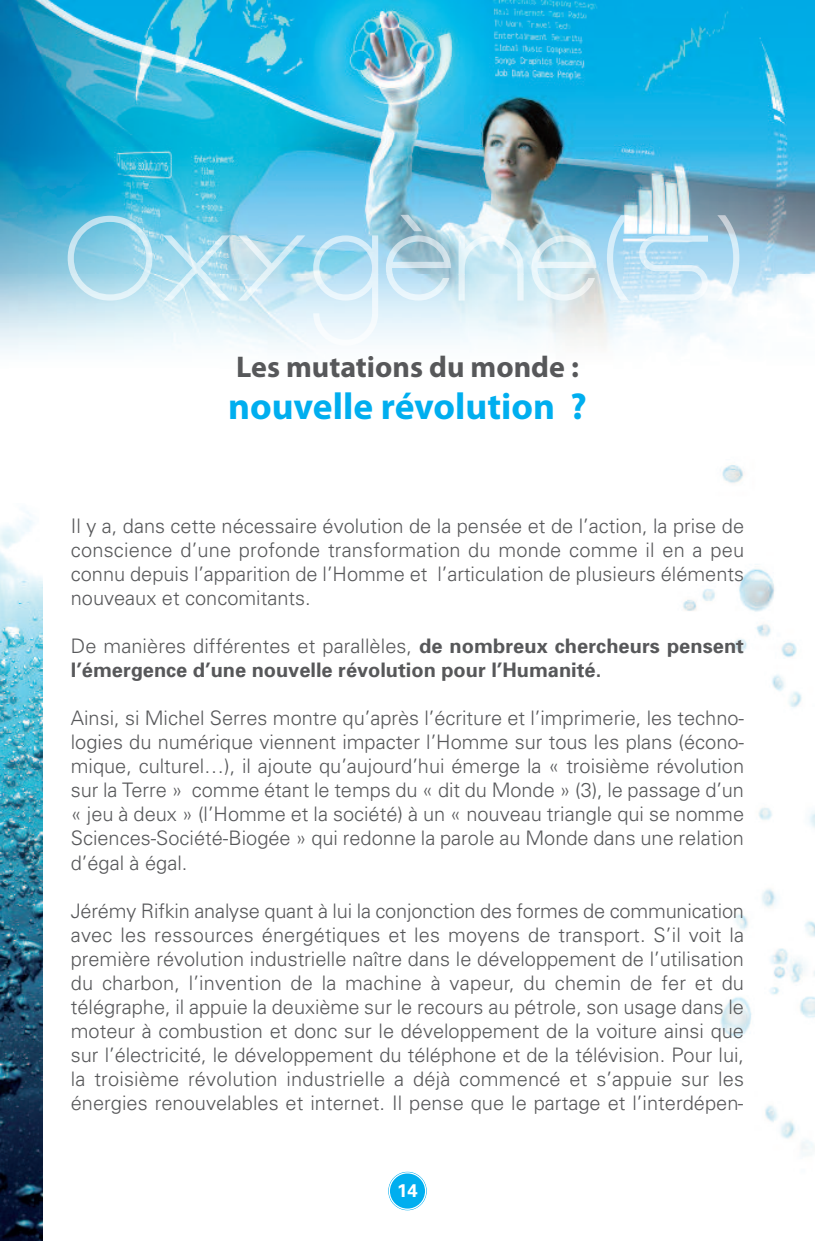
<style>
.page{position:relative;width:815px;height:1241px;background:#fff}
.page>*{position:absolute;margin:0;border:0;box-sizing:border-box;transform-origin:0 0}
.t1{font:700 37.5px "Myriad Pro";color:#00aeef}
.t2{font:700 30px "Myriad Pro";color:#57585a}
.t3{font:300 20px/24px "Univers";color:#57585a;text-align:justify}
.t4{font:700 20px/24px "Univers";color:#57585a}
.t5{font:700 18.5px "Univers";color:#fff}
.s1{font-weight:300}
</style>
<div class="page">
<img style="left:683px;top:465px;width:132px;height:691px">
<img style="left:0;top:0;width:815px;height:147px">
<img style="left:0;top:147px;width:815px;height:128px">
<img style="left:0;top:275px;width:811px;height:78px">
<img style="left:0;top:511px;width:43px;height:729px">
<img style="left:68px;top:215px;width:671px;height:60px">
<img style="left:70px;top:275px;width:668px;height:71px">
<div style="left:390px;top:1173px;width:35px;height:35px;background:#00aeef;border-radius:50%"></div>
<div style="left:388px;top:1171px;width:39px;height:39px;border:1px solid #00aeef;border-radius:50%"></div>
<h2 class="t2" style="left:236px;top:356px;width:344px">Les mutations du monde :</h2>
<h1 class="t1" style="left:228px;top:392px;width:360px">nouvelle révolution ?</h1>
<p class="t3" style="left:71px;top:516px;width:675px">Il y a, dans cette nécessaire évolution de la pensée et de l’action, la prise de conscience d’une profonde transformation du monde comme il en a peu connu depuis l’apparition de l’Homme et l’articulation de plusieurs éléments nouveaux et concomitants.</p>
<p class="t4" style="left:71px;top:636px;width:675px"><span class="s1">De manières différentes et parallèles,</span> de nombreux chercheurs pensent l’émergence d’une nouvelle révolution pour l’Humanité.</p>
<p class="t3" style="left:71px;top:708px;width:675px">Ainsi, si Michel Serres montre qu’après l’écriture et l’imprimerie, les techno&shy;logies du numérique viennent impacter l’Homme sur tous les plans (écono&shy;mique, culturel…), il ajoute qu’aujourd’hui émerge la « troisième révolution sur la Terre » comme étant le temps du « dit du Monde » (3), le passage d’un « jeu à deux » (l’Homme et la société) à un « nouveau triangle qui se nomme Sciences-Société-Biogée » qui redonne la parole au Monde dans une relation d’égal à égal.</p>
<p class="t3" style="left:71px;top:900px;width:675px">Jérémy Rifkin analyse quant à lui la conjonction des formes de communication avec les ressources énergétiques et les moyens de transport. S’il voit la première révolution industrielle naître dans le développement de l’utilisation du charbon, l’invention de la machine à vapeur, du chemin de fer et du télégraphe, il appuie la deuxième sur le recours au pétrole, son usage dans le moteur à combustion et donc sur le développement de la voiture ainsi que sur l’électricité, le développement du téléphone et de la télévision. Pour lui, la troisième révolution industrielle a déjà commencé et s’appuie sur les énergies renouvelables et internet. Il pense que le partage et l’interdépen-</p>
<p class="t5" style="left:397px;top:1183px;width:22px">14</p>
</div>
